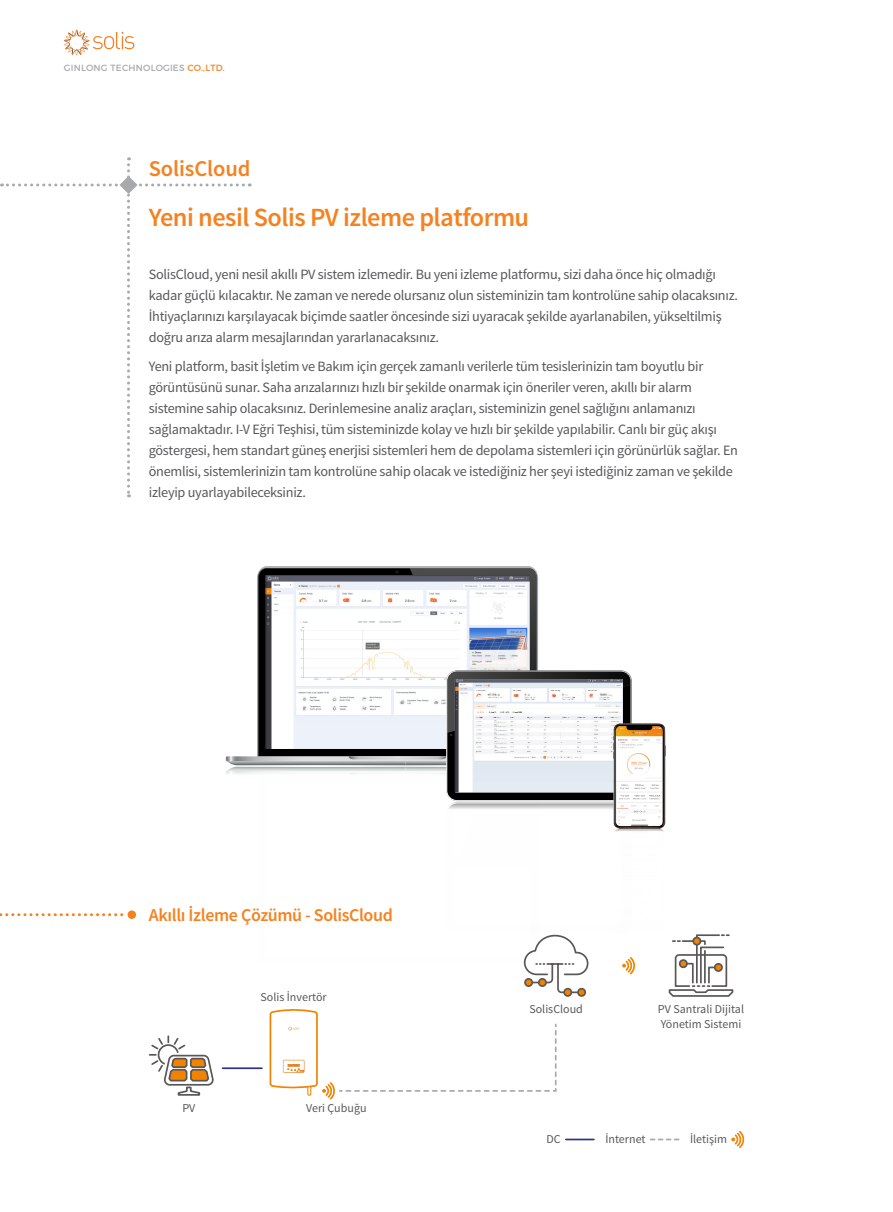
<style>
.page{position:relative;width:893px;height:1212px;background:#fff}
.page>*{position:absolute;margin:0;border:0;box-sizing:border-box;transform-origin:0 0}
.t1{font:600 26.25px "Source Sans Pro";letter-spacing:-.02em;color:#f58220}
.t2{font:600 22.5px "Source Sans Pro";letter-spacing:-.005em;color:#f58220}
.t3{font:600 18px "Source Sans Pro";letter-spacing:-.02em;color:#f58220}
.t4{font:14.25px/21px "Source Sans Pro";letter-spacing:-.02em;color:#57585a}
.t5{font:12px/15px "Source Sans Pro";color:#57585a}
.t6{font:9px "Montserrat";letter-spacing:.025em;color:#a8a9ad}
.s1{color:#f58220}
</style>
<div class="page">
<svg style="left:64px;top:30px;width:70px;height:25px"></svg>
<img style="left:635px;top:724px;width:30px;height:108px">
<svg style="left:0;top:913px;width:128px;height:3px"></svg>
<div style="left:128px;top:910px;width:8px;height:9px;background:#f58220;border-radius:50%"></div>
<hr style="left:223px;top:1067px;width:39px;height:2px;background:#2e3092">
<svg style="left:149px;top:1035px;width:65px;height:61px"></svg>
<svg style="left:270px;top:1009px;width:287px;height:90px"></svg>
<div style="left:577px;top:988px;width:9px;height:9px;border:2px solid #595757;border-radius:50%"></div>
<div style="left:563px;top:988px;width:9px;height:9px;border:2px solid #595757;border-radius:50%"></div>
<svg style="left:226px;top:568px;width:409px;height:426px"></svg>
<svg style="left:669px;top:934px;width:64px;height:63px"></svg>
<div style="left:714px;top:963px;width:9px;height:9px;border:2px solid #595757;border-radius:50%"></div>
<div style="left:693px;top:937px;width:7px;height:8px;background:#f08300;border-radius:50%"></div>
<div style="left:692px;top:936px;width:9px;height:9px;border:2px solid #595757;border-radius:50%"></div>
<svg style="left:651px;top:1138px;width:28px;height:2px"></svg>
<hr style="left:566px;top:1138px;width:28px;height:2px;background:#2e3092">
<svg style="left:731px;top:1131px;width:13px;height:17px"></svg>
<svg style="left:1px;top:157px;width:249px;height:340px"></svg>
<p class="t6" style="left:64px;top:63px;width:163px">GINLONG TECHNOLOGIES <span class="s1">CO.,LTD.</span></p>
<h2 class="t2" style="left:149px;top:154px;width:103px">SolisCloud</h2>
<h1 class="t1" style="left:149px;top:201px;width:382px">Yeni nesil Solis PV izleme platformu</h1>
<p class="t4" style="left:149px;top:264px;width:591px">SolisCloud, yeni nesil akıllı PV sistem izlemedir. Bu yeni izleme platformu, sizi daha önce hiç olmadığı kadar güçlü kılacaktır. Ne zaman ve nerede olursanız olun sisteminizin tam kontrolüne sahip olacaksınız.<br>İhtiyaçlarınızı karşılayacak biçimde saatler öncesinde sizi uyaracak şekilde ayarlanabilen, yükseltilmiş doğru arıza alarm mesajlarından yararlanacaksınız.</p>
<p class="t4" style="left:149px;top:356px;width:591px">Yeni platform, basit İşletim ve Bakım için gerçek zamanlı verilerle tüm tesislerinizin tam boyutlu bir görüntüsünü sunar. Saha arızalarınızı hızlı bir şekilde onarmak için öneriler veren, akıllı bir alarm sistemine sahip olacaksınız. Derinlemesine analiz araçları, sisteminizin genel sağlığını anlamanızı sağlamaktadır. I-V Eğri Teşhisi, tüm sisteminizde kolay ve hızlı bir şekilde yapılabilir. Canlı bir güç akışı göstergesi, hem standart güneş enerjisi sistemleri hem de depolama sistemleri için görünürlük sağlar. En önemlisi, sistemlerinizin tam kontrolüne sahip olacak ve istediğiniz her şeyi istediğiniz zaman ve şekilde izleyip uyarlayabileceksiniz.</p>
<p class="t3" style="left:149px;top:903px;width:246px">Akıllı İzleme Çözümü - SolisCloud</p>
<p class="t5" style="left:261px;top:989px;width:68px">Solis İnvertör</p>
<p class="t5" style="left:182px;top:1101px;width:14px">PV</p>
<p class="t5" style="left:306px;top:1101px;width:62px">Veri Çubuğu</p>
<p class="t5" style="left:529px;top:1002px;width:55px">SolisCloud</p>
<p class="t5" style="left:658px;top:1002px;width:88px">PV Santrali Dijital<br>Yönetim Sistemi</p>
<p class="t5" style="left:547px;top:1132px;width:16px">DC</p>
<p class="t5" style="left:605px;top:1132px;width:42px">İnternet</p>
<p class="t5" style="left:690px;top:1132px;width:38px">İletişim</p>
</div>
